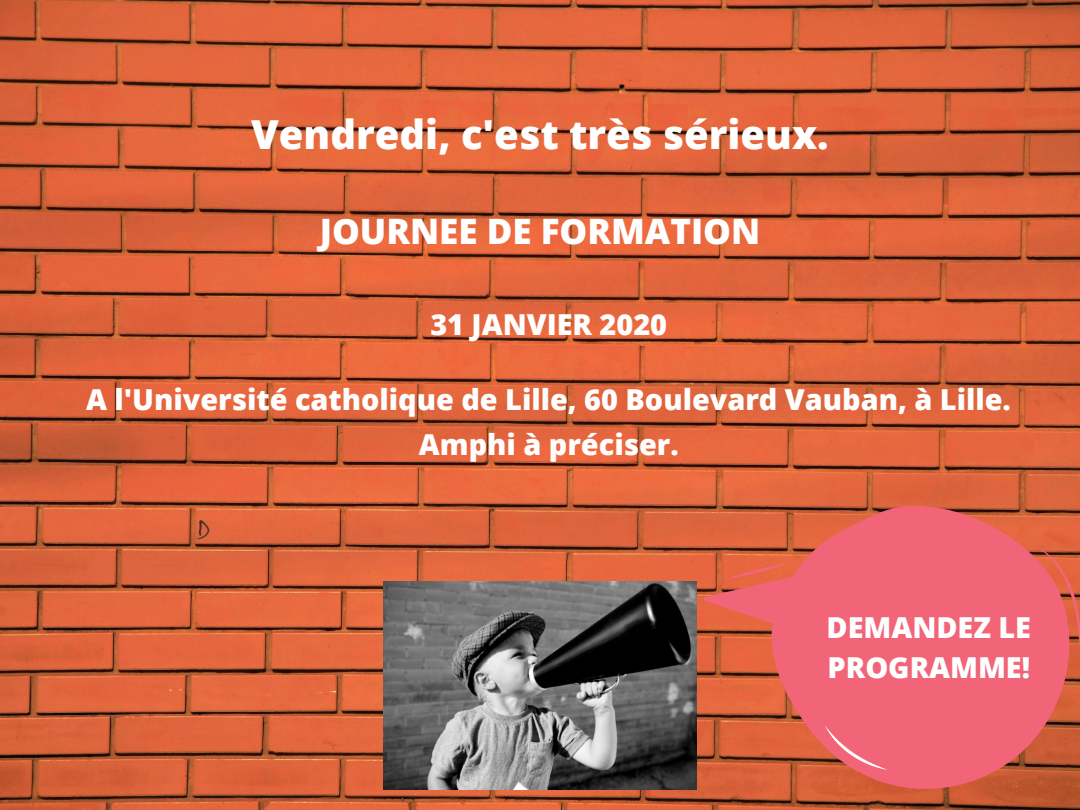
<style>
.page{position:relative;width:1080px;height:810px;background:#fff}
.page>*{position:absolute;margin:0;border:0;box-sizing:border-box;transform-origin:0 0}
.t1{font:800 40px "Open Sans";color:#fff}
.t2{font:800 35px "Open Sans";color:#fff}
.t3{font:800 28.88px/44.7px "Open Sans";color:#fff;text-align:center}
</style>
<div class="page">
<img style="left:0;top:0;width:1080px;height:810px">
<img style="left:384px;top:581px;width:312px;height:208px">
<svg style="left:762px;top:506px;width:318px;height:283px;background:#e66266"></svg>
<svg style="left:704px;top:563px;width:124px;height:78px;background:#e6635e"></svg>
<svg style="left:1038px;top:547px;width:42px;height:100px;background:#e06159"></svg>
<svg style="left:825px;top:725px;width:63px;height:45px;background:#eb6c78"></svg>
<h1 class="t1" style="left:251px;top:106px;width:579px">Vendredi, c'est très sérieux.</h1>
<p class="t2" style="left:320px;top:206px;width:442px">JOURNEE DE FORMATION</p>
<p class="t3" style="left:430px;top:301px;width:238px">31 JANVIER 2020</p>
<p class="t3" style="left:86px;top:377px;width:926px">A l'Université catholique de Lille, 60 Boulevard Vauban, à Lille.<br>Amphi à préciser.</p>
<p class="t3" style="left:827px;top:607px;width:206px;line-height:39.9px;text-align:left">DEMANDEZ LE<br>PROGRAMME!</p>
</div>
